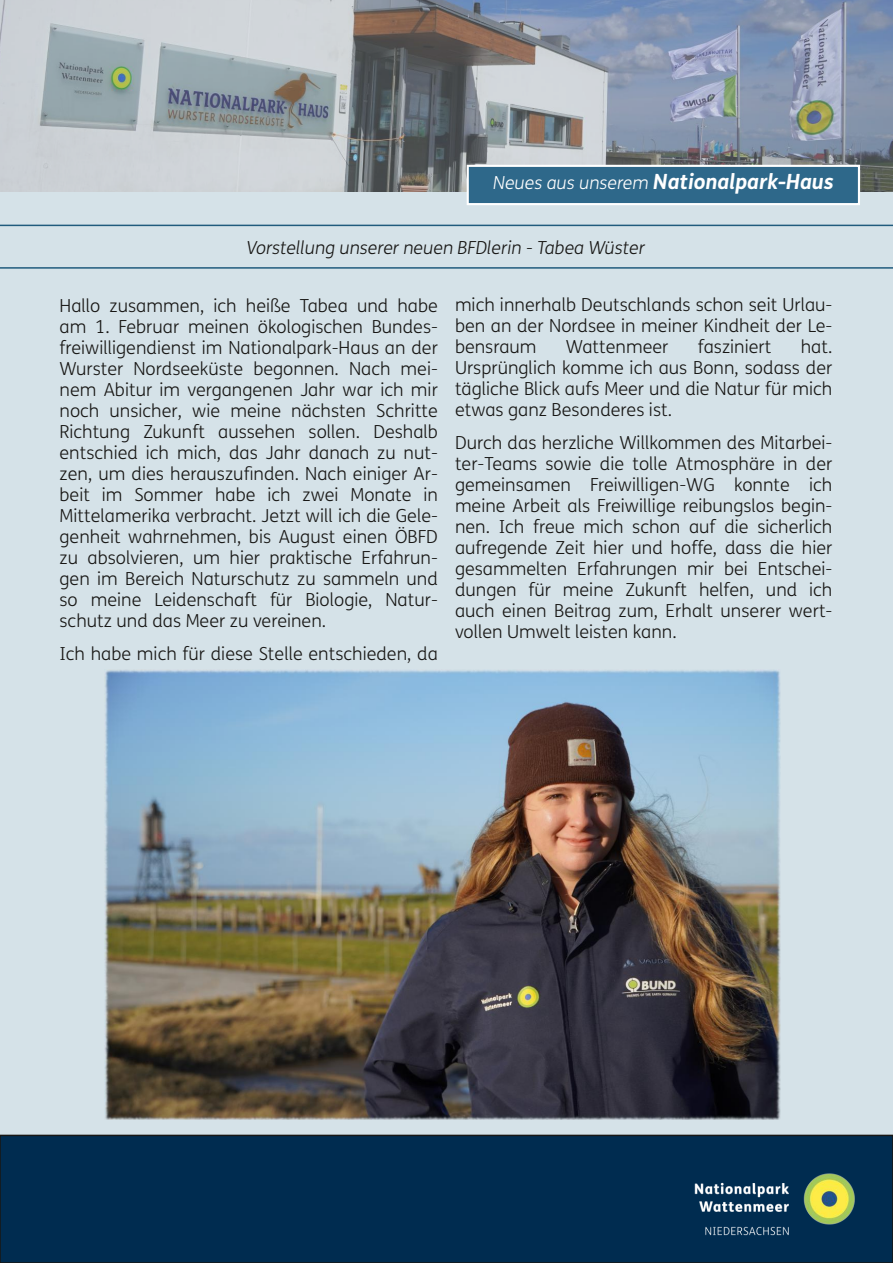
<style>
.page{position:relative;width:893px;height:1263px;background:#d5e2e8}
.page>*{position:absolute;margin:0;border:0;box-sizing:border-box;transform-origin:0 0}
.t1{font:italic 700 21px "FS Me";color:#fff}
.t2{font:300 18px/21px "FS Me";color:#181715;text-align:justify}
.t3{font:italic 300 18px "FS Me";color:#181715}
.s1{font-weight:300;font-size:18px}
</style>
<div class="page">
<img style="left:0;top:0;width:893px;height:191px">
<div style="left:0;top:1135px;width:893px;height:128px;background:#002c50"></div>
<div style="left:0;top:1135px;width:893px;height:128px;border:2px solid #181715"></div>
<img style="left:656px;top:1135px;width:237px;height:128px">
<div style="left:468px;top:166px;width:391px;height:38px;background:#2e688a"></div>
<div style="left:467px;top:165px;width:393px;height:40px;border:2px solid #fff"></div>
<hr style="left:0;top:225px;width:893px;height:1px;background:#205b7d">
<hr style="left:0;top:267px;width:893px;height:2px;background:#205b7d">
<img style="left:104px;top:670px;width:676px;height:449px">
<p class="t1" style="left:493px;top:174px;width:342px"><span class="s1">Neues aus unserem</span> Nationalpark-Haus</p>
<p class="t3" style="left:247px;top:241px;width:400px">Vorstellung unserer neuen BFDlerin - Tabea Wüster</p>
<p class="t2" style="left:60px;top:297px;width:380px">Hallo zusammen, ich heiße Tabea und habe am 1. Februar meinen ökologischen Bundes&shy;freiwilligendienst im Nationalpark-Haus an der Wurster Nordseeküste begonnen. Nach mei&shy;nem Abitur im vergangenen Jahr war ich mir noch unsicher, wie meine nächsten Schritte Richtung Zukunft aussehen sollen. Deshalb entschied ich mich, das Jahr danach zu nut&shy;zen, um dies herauszufinden. Nach einiger Ar&shy;beit im Sommer habe ich zwei Monate in Mittelamerika verbracht. Jetzt will ich die Gele&shy;genheit wahrnehmen, bis August einen ÖBFD zu absolvieren, um hier praktische Erfahrun&shy;gen im Bereich Naturschutz zu sammeln und so meine Leidenschaft für Biologie, Natur&shy;schutz und das Meer zu vereinen.</p>
<p class="t2" style="left:60px;top:645px;width:380px">Ich habe mich für diese Stelle entschieden, da</p>
<p class="t2" style="left:455px;top:296px;width:379px">mich innerhalb Deutschlands schon seit Urlau&shy;ben an der Nordsee in meiner Kindheit der Le&shy;bensraum</p>
<p class="t2" style="left:566px;top:338px;width:104px">Wattenmeer</p>
<p class="t2" style="left:698px;top:338px;width:75px">fasziniert</p>
<p class="t2" style="left:455px;top:338px;width:379px;text-indent:346px">hat.<br>Ursprünglich komme ich aus Bonn, sodass der tägliche Blick aufs Meer und die Natur für mich etwas ganz Besonderes ist.</p>
<p class="t2" style="left:455px;top:434px;width:379px">Durch das herzliche Willkommen des Mitarbei&shy;ter-Teams sowie die tolle Atmosphäre in der gemeinsamen Freiwilligen-WG konnte ich meine Arbeit als Freiwillige reibungslos begin&shy;nen. Ich freue mich schon auf die sicherlich aufregende Zeit hier und hoffe, dass die hier gesammelten Erfahrungen mir bei Entschei&shy;dungen für meine Zukunft helfen, und ich auch einen Beitrag zum, Erhalt unserer wert&shy;vollen Umwelt leisten kann.</p>
</div>
